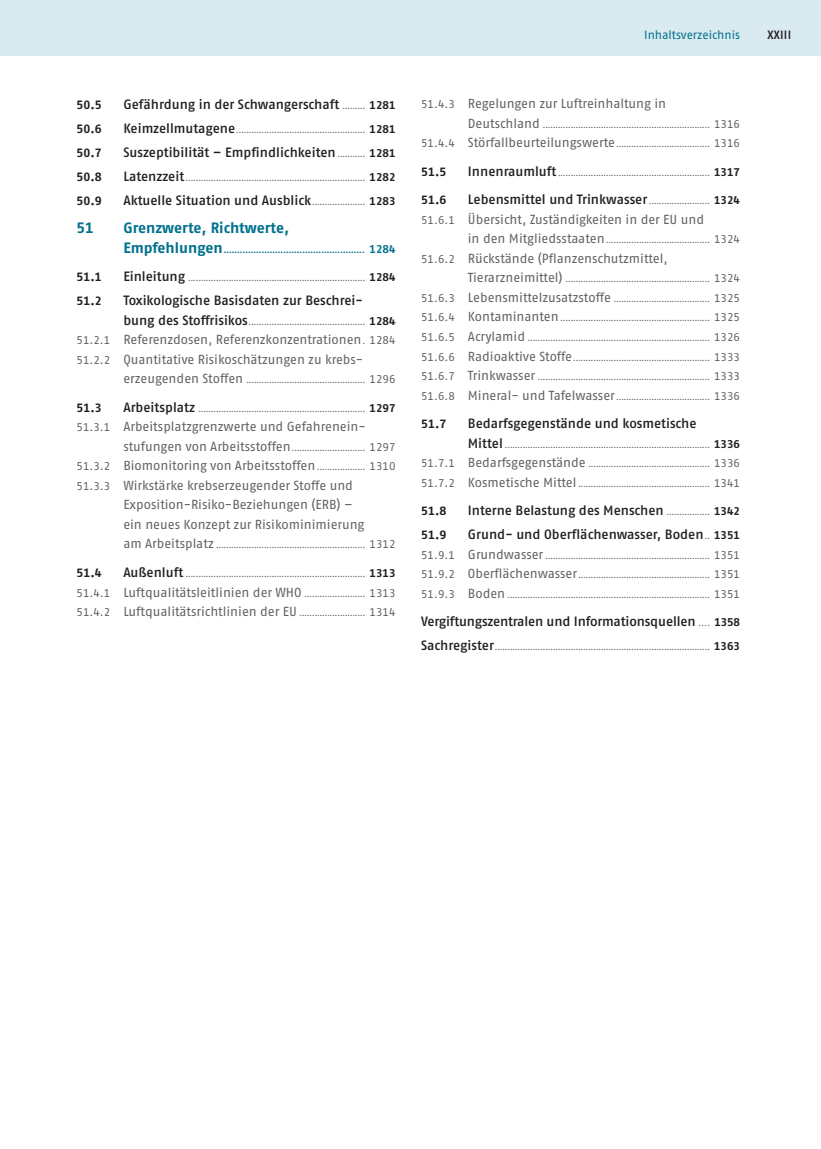
<style>
.page{position:relative;width:821px;height:1149px;background:#fff}
.page>*{position:absolute;margin:0;border:0;box-sizing:border-box;transform-origin:0 0}
.t1{font:700 15px "Fago Pro";letter-spacing:-.005em;color:#00718e}
.t2{font:600 13.5px "Fago Pro";letter-spacing:-.005em;color:#231f20}
.t3{font:13.2px/19.5px "Fago Pro";letter-spacing:-.005em;color:#636366}
.t4{font:700 12px "Fago Pro";color:#231f20}
.t5{font:12px "Fago Pro";color:#00718e}
.t6{font:600 12px "Fago Pro";letter-spacing:.02em;color:#231f20}
.t7{font:11.25px "Fago Pro";color:#00718e}
.t8{font:9px/19.5px "Fago Pro";color:#636366;text-align:justify}
.s1{font-weight:400;font-size:9px;color:#636366}
.s2{font-weight:700;font-size:11.25px}
.s3{font-weight:600;font-size:13.5px;color:#231f20}
.s4{font-weight:700;font-size:11.25px;color:#231f20}
.s5{font-weight:700;font-size:15px}
.s6{font-weight:700}
.s7{font-size:11.25px}
.s8{font-size:9px}
.s9{font-size:13.2px}
</style>
<div class="page">
<div style="left:0;top:0;width:740px;height:55px;background:#d9eaf0"></div>
<div style="left:740px;top:0;width:81px;height:55px;background:#d9eaf0"></div>
<h3 class="t4" style="left:77px;top:97px;width:27px">50.5</h3>
<h2 class="t2" style="left:123px;top:96px;width:274px">Gefährdung in der Schwangerschaft <span class="s1">.........</span> <span class="s2">1281</span></h2>
<h3 class="t4" style="left:77px;top:121px;width:27px">50.6</h3>
<p class="t8" style="left:123px;top:120px;width:274px"><span class="s3">Keimzellmutagene</span>................................................... <span class="s4">1281</span></p>
<h3 class="t4" style="left:77px;top:145px;width:27px">50.7</h3>
<h2 class="t2" style="left:123px;top:144px;width:274px">Suszeptibilität – Empfindlichkeiten<span class="s1">...........</span> <span class="s2">1281</span></h2>
<h3 class="t4" style="left:77px;top:169px;width:27px">50.8</h3>
<p class="t8" style="left:123px;top:168px;width:274px"><span class="s3">Latenzzeit</span> ....................................................................... <span class="s4">1282</span></p>
<h3 class="t4" style="left:77px;top:193px;width:27px">50.9</h3>
<h2 class="t2" style="left:123px;top:192px;width:274px">Aktuelle Situation und Ausblick<span class="s1">.....................</span> <span class="s2">1283</span></h2>
<h1 class="t1" style="left:77px;top:219px;width:19px">51</h1>
<h1 class="t1" style="left:123px;top:219px;width:167px">Grenzwerte, Richtwerte,</h1>
<p class="t7" style="left:123px;top:242px;width:274px"><span class="s5">Empfehlungen</span>.................................................... <span class="s6">1284</span></p>
<h3 class="t4" style="left:77px;top:270px;width:27px">51.1</h3>
<p class="t8" style="left:123px;top:268px;width:274px"><span class="s3">Einleitung</span> ...................................................................... <span class="s4">1284</span></p>
<h3 class="t4" style="left:77px;top:294px;width:27px">51.2</h3>
<h2 class="t2" style="left:123px;top:292px;width:241px">Toxikologische Basisdaten zur Beschrei-</h2>
<p class="t8" style="left:123px;top:312px;width:274px"><span class="s3">bung des Stoffrisikos</span>.............................................. <span class="s4">1284</span></p>
<h3 class="t3" style="left:77px;top:330px;width:320px"><span class="s7">51.2.1</span> Referenzdosen, Referenzkonzentrationen<span class="s8">.</span> <span class="s7">1284<br>51.2.2</span> Quantitative Risikoschätzungen zu krebs-</h3>
<p class="t8" style="left:123px;top:370px;width:274px"><span class="s9">erzeugenden Stoffen</span> ............................................... <span class="s7">1296</span></p>
<h3 class="t4" style="left:77px;top:400px;width:27px">51.3</h3>
<p class="t8" style="left:123px;top:399px;width:274px"><span class="s3">Arbeitsplatz</span> .................................................................. <span class="s4">1297</span></p>
<h3 class="t3" style="left:77px;top:417px;width:291px"><span class="s7">51.3.1</span> Arbeitsplatzgrenzwerte und Gefahrenein-</h3>
<p class="t8" style="left:123px;top:438px;width:274px"><span class="s9">stufungen von Arbeitsstoffen</span>............................. <span class="s7">1297</span></p>
<h3 class="t3" style="left:77px;top:456px;width:320px"><span class="s7">51.3.2</span> Biomonitoring von Arbeitsstoffen <span class="s8">...................</span> <span class="s7">1310</span></h3>
<h3 class="t3" style="left:77px;top:475px;width:278px"><span class="s7">51.3.3</span> Wirkstärke krebserzeugender Stoffe und</h3>
<h3 class="t3" style="left:123px;top:495px;width:231px">Exposition-Risiko-Beziehungen (ERB) –</h3>
<h3 class="t3" style="left:123px;top:514px;width:243px">ein neues Konzept zur Risikominimierung</h3>
<p class="t8" style="left:123px;top:535px;width:274px"><span class="s9">am Arbeitsplatz</span> ........................................................... <span class="s7">1312</span></p>
<h3 class="t4" style="left:77px;top:565px;width:27px">51.4</h3>
<p class="t8" style="left:123px;top:564px;width:274px"><span class="s3">Außenluft</span> ....................................................................... <span class="s4">1313</span></p>
<h3 class="t3" style="left:77px;top:582px;width:320px"><span class="s7">51.4.1</span> Luftqualitätsleitlinien der WHO <span class="s8">........................</span> <span class="s7">1313<br>51.4.2</span> Luftqualitätsrichtlinien der EU <span class="s8">..........................</span> <span class="s7">1314</span></h3>
<h3 class="t5" style="left:644px;top:28px;width:97px">Inhaltsverzeichnis</h3>
<h3 class="t6" style="left:767px;top:28px;width:25px">XXIII</h3>
<h3 class="t3" style="left:421px;top:94px;width:246px"><span class="s7">51.4.3</span> Regelungen zur Luftreinhaltung in</h3>
<p class="t8" style="left:421px;top:115px;width:320px;text-align:right"><span class="s9">Deutschland</span> .................................................................. <span class="s7">1316<br>51.4.4</span> <span class="s9">Störfallbeurteilungswerte</span>..................................... <span class="s7">1316</span></p>
<h3 class="t4" style="left:421px;top:164px;width:27px">51.5</h3>
<p class="t8" style="left:468px;top:163px;width:274px"><span class="s3">Innenraumluft</span> ............................................................ <span class="s4">1317</span></p>
<h3 class="t4" style="left:421px;top:193px;width:27px">51.6</h3>
<h2 class="t2" style="left:468px;top:191px;width:274px">Lebensmittel und Trinkwasser <span class="s1">........................</span> <span class="s2">1324</span></h2>
<h3 class="t3" style="left:421px;top:209px;width:284px"><span class="s7">51.6.1</span> Übersicht, Zuständigkeiten in der EU und</h3>
<p class="t8" style="left:468px;top:230px;width:274px"><span class="s9">in den Mitgliedsstaaten</span> ......................................... <span class="s7">1324</span></p>
<h3 class="t3" style="left:421px;top:248px;width:248px"><span class="s7">51.6.2</span> Rückstände (Pflanzenschutzmittel,</h3>
<p class="t8" style="left:421px;top:269px;width:320px;text-indent:47px"><span class="s9">Tierarzneimittel)</span> ......................................................... <span class="s7">1324<br>51.6.3</span> <span class="s9">Lebensmittelzusatzstoffe</span> ...................................... <span class="s7">1325<br>51.6.4</span> <span class="s9">Kontaminanten</span> ........................................................... <span class="s7">1325<br>51.6.5</span> <span class="s9">Acrylamid</span> ........................................................................ <span class="s7">1326<br>51.6.6</span> <span class="s9">Radioaktive Stoffe</span>...................................................... <span class="s7">1333<br>51.6.7</span> <span class="s9">Trinkwasser</span> .................................................................... <span class="s7">1333<br>51.6.8</span> <span class="s9">Mineral- und Tafelwasser</span> ..................................... <span class="s7">1336</span></p>
<h3 class="t4" style="left:421px;top:416px;width:27px">51.7</h3>
<h2 class="t2" style="left:468px;top:415px;width:230px">Bedarfsgegenstände und kosmetische</h2>
<p class="t8" style="left:421px;top:434px;width:320px;text-indent:47px"><span class="s3">Mittel</span> ................................................................................. <span class="s4">1336<br></span><span class="s7">51.7.1</span> <span class="s9">Bedarfsgegenstände</span> ................................................ <span class="s7">1336<br>51.7.2</span> <span class="s9">Kosmetische Mittel</span> .................................................... <span class="s7">1341</span></p>
<h3 class="t4" style="left:421px;top:503px;width:27px">51.8</h3>
<h2 class="t2" style="left:468px;top:502px;width:274px">Interne Belastung des Menschen <span class="s1">.................</span> <span class="s2">1342</span></h2>
<h3 class="t4" style="left:421px;top:527px;width:27px">51.9</h3>
<h2 class="t2" style="left:468px;top:526px;width:274px">Grund- und Oberflächenwasser, Boden<span class="s1">..</span> <span class="s2">1351</span></h2>
<p class="t8" style="left:421px;top:545px;width:320px"><span class="s7">51.9.1</span> <span class="s9">Grundwasser</span> ................................................................. <span class="s7">1351<br>51.9.2</span> <span class="s9">Oberflächenwasser</span>.................................................... <span class="s7">1351<br>51.9.3</span> <span class="s9">Boden</span> ................................................................................ <span class="s7">1351</span></p>
<h2 class="t2" style="left:421px;top:613px;width:320px">Vergiftungszentralen und Informationsquellen <span class="s1">....</span> <span class="s2">1358</span></h2>
<p class="t8" style="left:421px;top:637px;width:320px"><span class="s3">Sachregister</span>..................................................................................... <span class="s4">1363</span></p>
</div>
